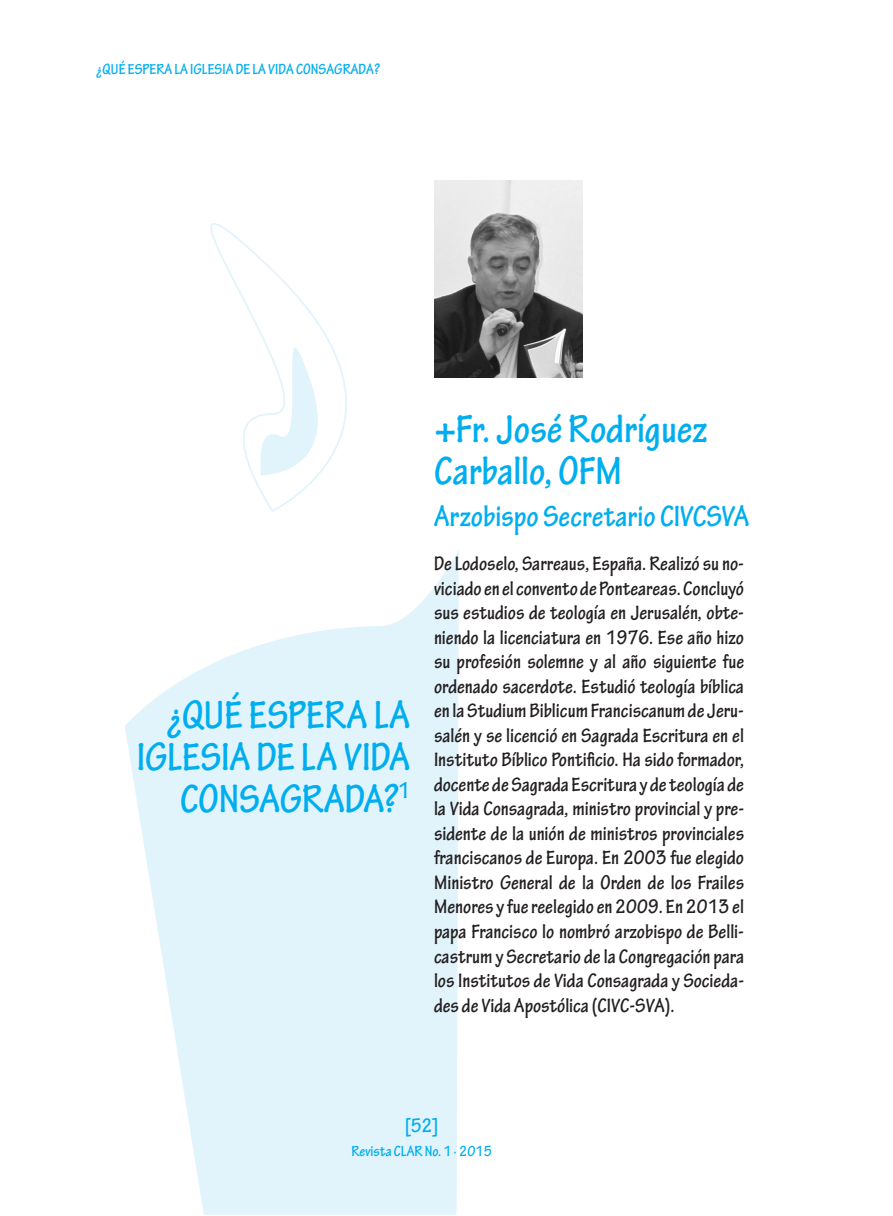
<style>
.page{position:relative;width:893px;height:1216px;background:#fff}
.page>*{position:absolute;margin:0;border:0;box-sizing:border-box;transform-origin:0 0}
.t1{font:700 condensed 42px/42px "Tekton Pro";letter-spacing:-.005em;color:#00aeef;text-align:right}
.t2{font:700 condensed 31.5px "Tekton Pro";color:#00aeef}
.t3{font:700 condensed 21px/24.5px "Tekton Pro";color:#231f20;text-align:justify}
.t4{font:700 condensed 21px "Tekton Pro";color:#00aeef}
.t5{font:700 condensed 15.75px "Tekton Pro";color:#00aeef}
</style>
<div class="page">
<svg style="left:125px;top:550px;width:334px;height:664px;fill:#e1f4fc"></svg>
<svg style="left:210px;top:223px;width:137px;height:289px"></svg>
<svg style="left:255px;top:281px;width:88px;height:195px"></svg>
<img style="left:434px;top:180px;width:149px;height:198px">
<p class="t5" style="left:97px;top:60px;width:285px">¿QUÉ ESPERA LA IGLESIA DE LA VIDA CONSAGRADA?</p>
<h1 class="t1" style="left:137px;top:695px;width:275px">¿QUÉ ESPERA LA<br>IGLESIA DE LA VIDA<br>CONSAGRADA?<sup>1</sup></h1>
<h1 class="t1" style="left:434px;top:409px;width:275px;text-align:left">+Fr. José Rodríguez<br>Carballo, OFM</h1>
<h2 class="t2" style="left:434px;top:498px;width:317px">Arzobispo Secretario CIVCSVA</h2>
<p class="t3" style="left:434px;top:552px;width:312px">De Lodoselo, Sarreaus, España. Realizó su no&shy;viciado en el convento de Ponteareas. Concluyó sus estudios de teología en Jerusalén, obte&shy;niendo la licenciatura en 1976. Ese año hizo su profesión solemne y al año siguiente fue ordenado sacerdote. Estudió teología bíblica en la Studium Biblicum Franciscanum de Jeru&shy;salén y se licenció en Sagrada Escritura en el Instituto Bíblico Pontificio. Ha sido formador, docente de Sagrada Escritura y de teología de la Vida Consagrada, ministro provincial y pre&shy;sidente de la unión de ministros provinciales franciscanos de Europa. En 2003 fue elegido Ministro General de la Orden de los Frailes Menores y fue reelegido en 2009. En 2013 el papa Francisco lo nombró arzobispo de Belli&shy;castrum y Secretario de la Congregación para los Institutos de Vida Consagrada y Socieda&shy;des de Vida Apostólica (CIVC-SVA).</p>
<p class="t4" style="left:405px;top:1112px;width:35px">[52]</p>
<p class="t5" style="left:351px;top:1141px;width:142px">Revista CLAR No. 1 · 2015</p>
</div>
